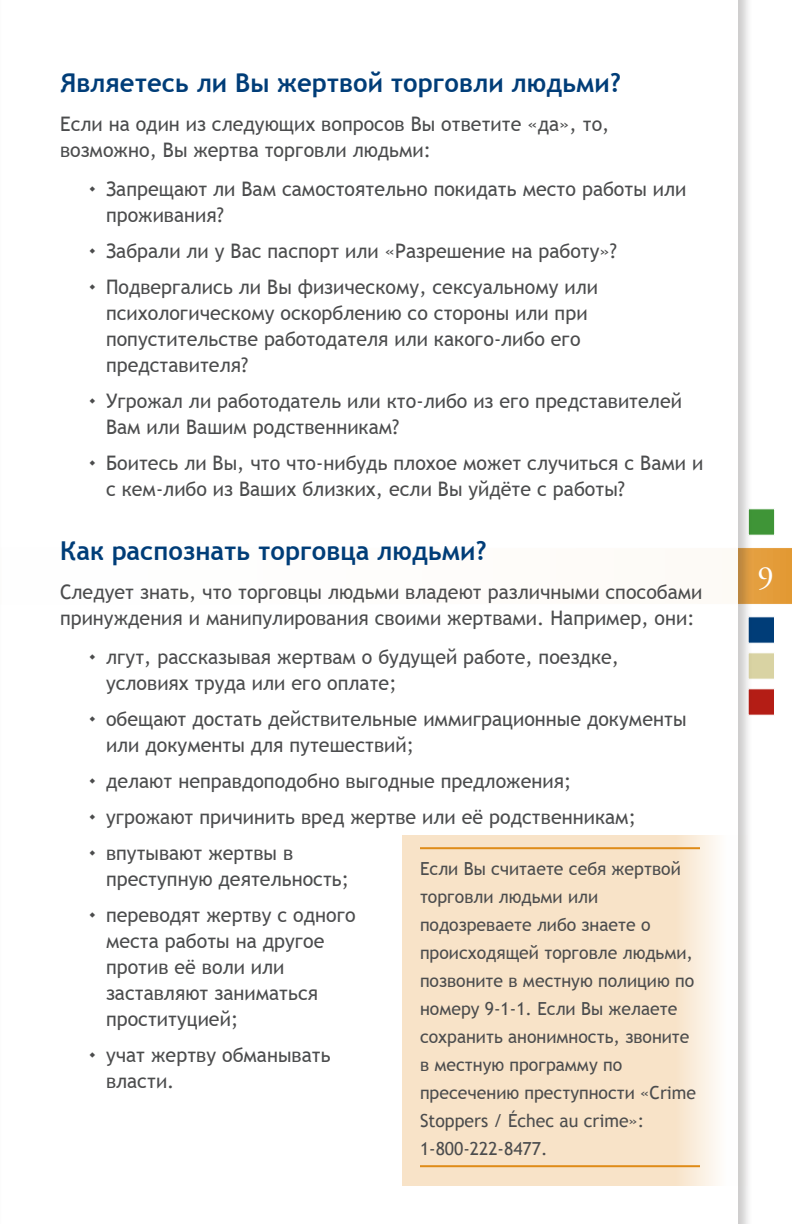
<style>
.page{position:relative;width:792px;height:1224px;background:#fff}
.page>*{position:absolute;margin:0;border:0;box-sizing:border-box;transform-origin:0 0}
.t1{font:32.6px "Adobe Garamond Pro";color:#fff}
.Steps{font:700 26px "Trebuchet MS";color:#003d78}
.Body{font:20px/26px "Trebuchet MS";color:#4b4c4d}
.notes{font:18px/28px "Trebuchet MS";color:#4b4c4d}
</style>
<div class="page">
<div style="left:748px;top:688px;width:27px;height:28px;background:#b41d15;border:1px solid #fff"></div>
<div style="left:748px;top:652px;width:27px;height:28px;background:#d9d3a3;border:1px solid #fff"></div>
<div style="left:748px;top:616px;width:27px;height:28px;background:#003d78;border:1px solid #fff"></div>
<div style="left:748px;top:508px;width:27px;height:28px;background:#3f9537;border:1px solid #fff"></div>
<div style="left:753px;top:548px;width:39px;height:56px;background:#e49d3b"></div>
<svg style="left:402px;top:835px;width:346px;height:351px;background:#f7e5ce"></svg>
<hr style="left:420px;top:847px;width:280px;height:2px;background:#df8b17">
<hr style="left:420px;top:1165px;width:280px;height:2px;background:#df8b17">
<p class="Steps" style="left:60px;top:67px;width:563px">Являетесь ли Вы жертвой торговли людьми?</p>
<p class="Body" style="left:60px;top:111px;width:551px">Если на один из следующих вопросов Вы ответите «да», то, возможно, Вы жертва торговли людьми:</p>
<p class="Body" style="left:106px;top:176px;width:582px">Запрещают ли Вам самостоятельно покидать место работы или проживания?</p>
<p class="Body" style="left:106px;top:238px;width:513px">Забрали ли у Вас паспорт или «Разрешение на работу»?</p>
<p class="Body" style="left:106px;top:274px;width:494px">Подвергались ли Вы физическому, сексуальному или психологическому оскорблению со стороны или при попустительстве работодателя или какого-либо его представителя?</p>
<p class="Body" style="left:106px;top:388px;width:578px">Угрожал ли работодатель или кто-либо из его представителей<br>Вам или Вашим родственникам?</p>
<p class="Body" style="left:106px;top:450px;width:599px">Боитесь ли Вы, что что-нибудь плохое может случиться с Вами и с кем-либо из Ваших близких, если Вы уйдёте с работы?</p>
<p class="Steps" style="left:60px;top:535px;width:428px">Как распознать торговца людьми?</p>
<p class="Body" style="left:60px;top:579px;width:644px">Следует знать, что торговцы людьми владеют различными способами принуждения и манипулирования своими жертвами. Например, они:</p>
<p class="Body" style="left:106px;top:644px;width:515px">лгут, рассказывая жертвам о будущей работе, поездке, условиях труда или его оплате;</p>
<p class="Body" style="left:106px;top:706px;width:582px">обещают достать действительные иммиграционные документы или документы для путешествий;</p>
<p class="Body" style="left:106px;top:768px;width:467px">делают неправдоподобно выгодные предложения;</p>
<p class="Body" style="left:106px;top:804px;width:531px">угрожают причинить вред жертве или её родственникам;</p>
<p class="Body" style="left:106px;top:840px;width:245px">впутывают жертвы в преступную деятельность;</p>
<p class="Body" style="left:106px;top:902px;width:251px">переводят жертву с одного места работы на другое против её воли или заставляют заниматься проституцией;</p>
<p class="Body" style="left:106px;top:1042px;width:226px">учат жертву обманывать власти.</p>
<p class="notes" style="left:420px;top:855px;width:278px">Если Вы считаете себя жертвой торговли людьми или подозреваете либо знаете о происходящей торговле людьми, позвоните в местную полицию по номеру 9-1-1. Если Вы желаете сохранить анонимность, звоните в местную программу по пресечению преступности «Crime<br>Stoppers / Échec au crime»:<br>1-800-222-8477.</p>
<h1 class="t1" style="left:757px;top:558px;width:18px">9</h1>
</div>
